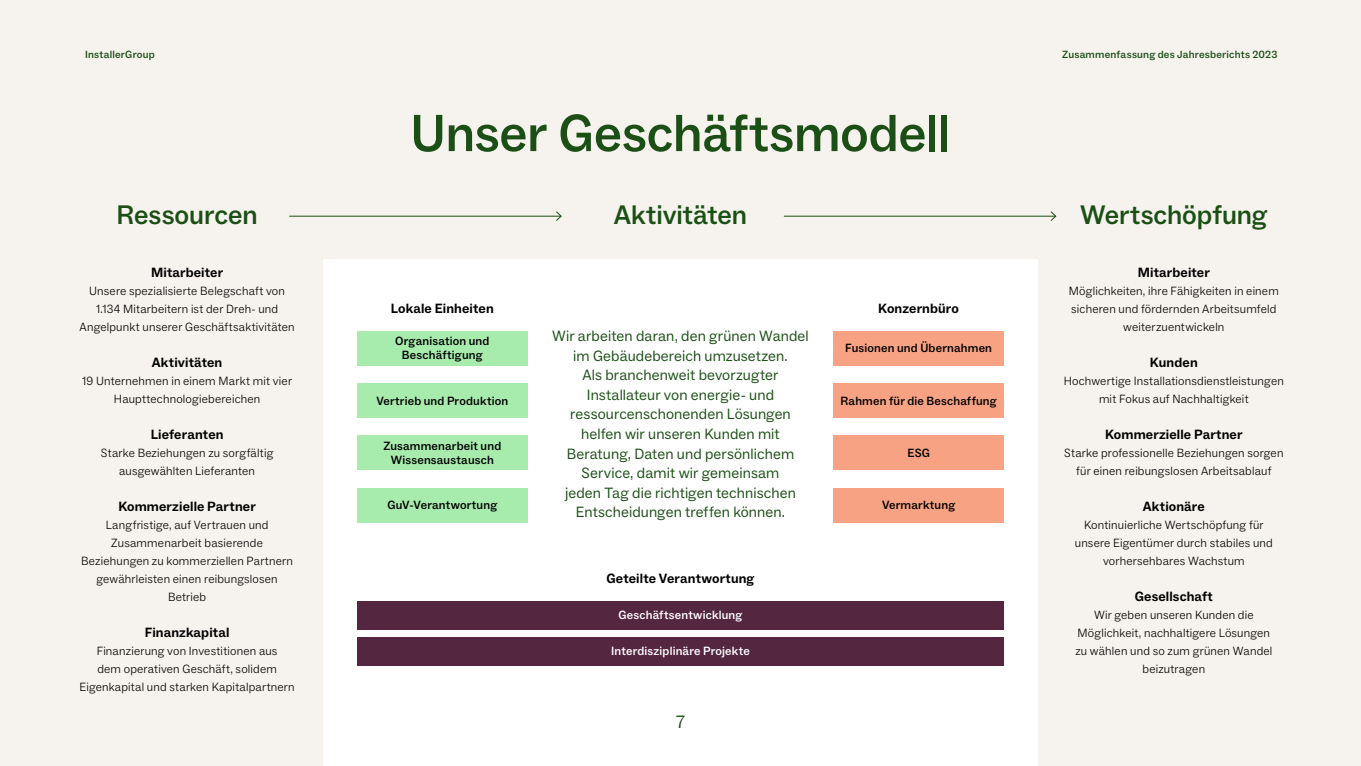
<style>
.page{position:relative;width:1361px;height:766px;background:#fff}
.page>*{position:absolute;margin:0;border:0;box-sizing:border-box;transform-origin:0 0}
.t1{font:500 52.5px "ABC Social";letter-spacing:-.005em;color:#1b4f15}
.t2{font:500 27px "ABC Social";color:#1b4f15}
.t3{font:18px "ABC Social";color:#1b4f15}
.t4{font:15px/19.5px "ABC Social";letter-spacing:.01em;color:#1b4f15;text-align:center}
.t5{font:700 13.5px "ABC Social";letter-spacing:.01em;color:#000}
.t6{font:300 12px/18px "ABC Social";letter-spacing:.015em;color:#000;text-align:center}
.t7{font:500 12px/13.5px "ABC Social";letter-spacing:.015em;color:#000;text-align:center}
.t8{font:500 12px "ABC Social";letter-spacing:.015em;color:#fff}
.t9{font:500 10.5px "ABC Social";letter-spacing:.02em;color:#1b4f15}
</style>
<div class="page">
<div style="left:0;top:0;width:1361px;height:765px;background:#f6f3ee"></div>
<div style="left:323px;top:259px;width:714px;height:506px;background:#fff"></div>
<div style="left:357px;top:331px;width:170px;height:34px;background:#a7ebad"></div>
<div style="left:357px;top:601px;width:646px;height:29px;background:#552640"></div>
<div style="left:357px;top:637px;width:646px;height:29px;background:#552640"></div>
<div style="left:833px;top:331px;width:170px;height:34px;background:#f7a383"></div>
<div style="left:357px;top:383px;width:170px;height:34px;background:#a7ebad"></div>
<div style="left:833px;top:383px;width:170px;height:34px;background:#f7a383"></div>
<div style="left:357px;top:435px;width:170px;height:34px;background:#a7ebad"></div>
<div style="left:833px;top:435px;width:170px;height:34px;background:#f7a383"></div>
<div style="left:357px;top:488px;width:170px;height:34px;background:#a7ebad"></div>
<div style="left:833px;top:488px;width:170px;height:34px;background:#f7a383"></div>
<hr style="left:289px;top:216px;width:272px;height:1px;background:#1b4f15">
<svg style="left:556px;top:211px;width:6px;height:10px"></svg>
<hr style="left:784px;top:216px;width:271px;height:1px;background:#1b4f15">
<svg style="left:1050px;top:211px;width:6px;height:10px"></svg>
<p class="t9" style="left:85px;top:48px;width:71px">InstallerGroup</p>
<p class="t9" style="left:1062px;top:48px;width:217px">Zusammenfassung des Jahresberichts 2023</p>
<h1 class="t1" style="left:410px;top:101px;width:542px">Unser Geschäftsmodell</h1>
<h2 class="t2" style="left:117px;top:198px;width:143px">Ressourcen</h2>
<h2 class="t2" style="left:614px;top:198px;width:135px">Aktivitäten</h2>
<h2 class="t2" style="left:1080px;top:198px;width:189px">Wertschöpfung</h2>
<p class="t5" style="left:151px;top:264px;width:74px">Mitarbeiter</p>
<p class="t6" style="left:80px;top:282px;width:217px">Unsere spezialisierte Belegschaft von<br>1.134 Mitarbeitern ist der Dreh- und<br>Angelpunkt unserer Geschäftsaktivitäten</p>
<p class="t5" style="left:152px;top:354px;width:72px">Aktivitäten</p>
<p class="t6" style="left:82px;top:372px;width:211px">19 Unternehmen in einem Markt mit vier<br>Haupttechnologiebereichen</p>
<p class="t5" style="left:151px;top:426px;width:74px">Lieferanten</p>
<p class="t6" style="left:101px;top:444px;width:174px">Starke Beziehungen zu sorgfältig ausgewählten Lieferanten</p>
<p class="t5" style="left:118px;top:498px;width:139px">Kommerzielle Partner</p>
<p class="t6" style="left:81px;top:516px;width:213px">Langfristige, auf Vertrauen und<br>Zusammenarbeit basierende<br>Beziehungen zu kommerziellen Partnern gewährleisten einen reibungslosen<br>Betrieb</p>
<p class="t5" style="left:145px;top:624px;width:86px">Finanzkapital</p>
<p class="t6" style="left:79px;top:642px;width:217px">Finanzierung von Investitionen aus<br>dem operativen Geschäft, solidem<br>Eigenkapital und starken Kapitalpartnern</p>
<p class="t5" style="left:1137px;top:264px;width:74px">Mitarbeiter</p>
<p class="t6" style="left:1069px;top:282px;width:211px">Möglichkeiten, ihre Fähigkeiten in einem sicheren und fördernden Arbeitsumfeld weiterzuentwickeln</p>
<p class="t5" style="left:1150px;top:354px;width:49px">Kunden</p>
<p class="t6" style="left:1064px;top:372px;width:221px">Hochwertige Installationsdienstleistungen mit Fokus auf Nachhaltigkeit</p>
<p class="t5" style="left:1105px;top:426px;width:139px">Kommerzielle Partner</p>
<p class="t6" style="left:1064px;top:444px;width:221px">Starke professionelle Beziehungen sorgen für einen reibungslosen Arbeitsablauf</p>
<p class="t5" style="left:1143px;top:498px;width:64px">Aktionäre</p>
<p class="t6" style="left:1075px;top:516px;width:199px">Kontinuierliche Wertschöpfung für unsere Eigentümer durch stabiles und vorhersehbares Wachstum</p>
<p class="t5" style="left:1134px;top:588px;width:80px">Gesellschaft</p>
<p class="t6" style="left:1075px;top:606px;width:198px">Wir geben unseren Kunden die<br>Möglichkeit, nachhaltigere Lösungen zu wählen und so zum grünen Wandel beizutragen</p>
<p class="t5" style="left:391px;top:300px;width:104px">Lokale Einheiten</p>
<p class="t5" style="left:878px;top:300px;width:82px">Konzernbüro</p>
<p class="t4" style="left:552px;top:326px;width:258px">Wir arbeiten daran, den grünen Wandel im Gebäudebereich umzusetzen.<br>Als branchenweit bevorzugter<br>Installateur von energie- und ressourcenschonenden Lösungen helfen wir unseren Kunden mit<br>Beratung, Daten und persönlichem<br>Service, damit wir gemeinsam<br>jeden Tag die richtigen technischen<br>Entscheidungen treffen können.</p>
<p class="t7" style="left:395px;top:335px;width:96px">Organisation und<br>Beschäftigung</p>
<p class="t7" style="left:845px;top:341px;width:148px">Fusionen und Übernahmen</p>
<p class="t7" style="left:376px;top:394px;width:133px">Vertrieb und Produktion</p>
<p class="t7" style="left:840px;top:394px;width:158px">Rahmen für die Beschaffung</p>
<p class="t7" style="left:383px;top:439px;width:119px">Zusammenarbeit und<br>Wissensaustausch</p>
<p class="t7" style="left:907px;top:446px;width:24px">ESG</p>
<p class="t7" style="left:387px;top:498px;width:111px">GuV-Verantwortung</p>
<p class="t7" style="left:882px;top:498px;width:75px">Vermarktung</p>
<p class="t5" style="left:606px;top:570px;width:150px">Geteilte Verantwortung</p>
<p class="t8" style="left:618px;top:607px;width:125px">Geschäftsentwicklung</p>
<p class="t8" style="left:611px;top:643px;width:140px">Interdisziplinäre Projekte</p>
<h3 class="t3" style="left:676px;top:710px;width:10px">7</h3>
</div>
